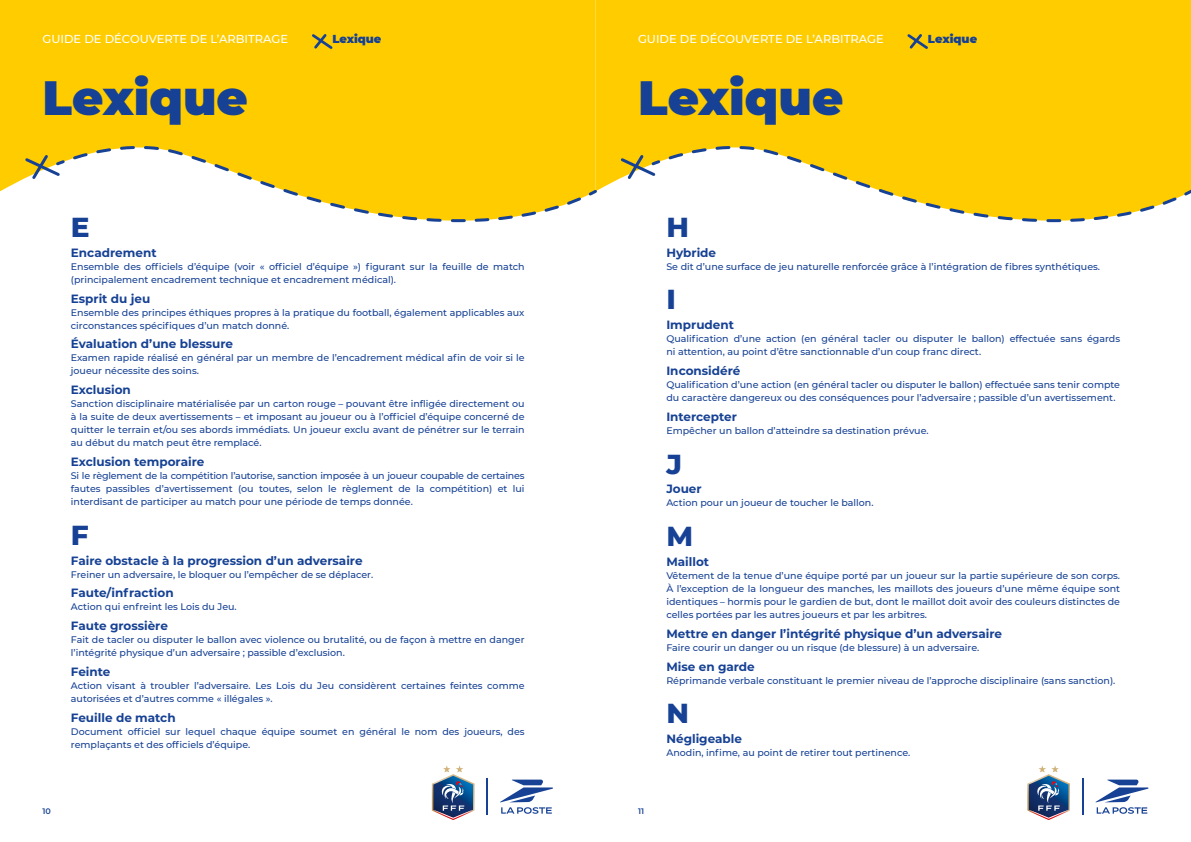
<style>
.page{position:relative;width:1191px;height:842px;background:#fff}
.page>*{position:absolute;margin:0;border:0;box-sizing:border-box;transform-origin:0 0}
.t1{font:900 48px "Montserrat";color:#164194}
.t2{font:800 28px "Montserrat";color:#164194}
.t3{font:700 12px "Montserrat";color:#164194}
.t4{font:500 11.5px "Montserrat";color:#fff}
.t5{font:900 11.5px "Montserrat";letter-spacing:-.005em;color:#164194}
.t6{font:500 9.5px/13px "Montserrat";color:#164194}
.t7{font:600 8px "Montserrat";color:#164194}
</style>
<div class="page">
<div style="left:595px;top:0;width:596px;height:190px;background:#fc0"></div>
<svg style="left:649px;top:144px;width:542px;height:79px"></svg>
<svg style="left:618px;top:152px;width:40px;height:30px"></svg>
<div style="left:0;top:0;width:595px;height:192px;background:#fc0"></div>
<svg style="left:23px;top:152px;width:31px;height:30px"></svg>
<svg style="left:54px;top:144px;width:545px;height:79px"></svg>
<hr style="left:486px;top:778px;width:2px;height:37px;background:#164194">
<svg style="left:432px;top:765px;width:42px;height:55px"></svg>
<svg style="left:500px;top:780px;width:53px;height:34px"></svg>
<hr style="left:1082px;top:778px;width:1px;height:37px;background:#164194">
<svg style="left:1027px;top:765px;width:43px;height:55px"></svg>
<svg style="left:1095px;top:780px;width:53px;height:34px"></svg>
<svg style="left:309px;top:32px;width:26px;height:19px"></svg>
<svg style="left:905px;top:32px;width:25px;height:19px"></svg>
<p class="t4" style="left:43px;top:31px;width:247px">GUIDE DE DÉCOUVERTE DE L’ARBITRAGE</p>
<p class="t5" style="left:332px;top:31px;width:50px">Lexique</p>
<p class="t4" style="left:638px;top:31px;width:247px">GUIDE DE DÉCOUVERTE DE L’ARBITRAGE</p>
<p class="t5" style="left:928px;top:31px;width:51px">Lexique</p>
<h1 class="t1" style="left:43px;top:61px;width:207px">Lexique</h1>
<h1 class="t1" style="left:638px;top:61px;width:207px">Lexique</h1>
<h2 class="t2" style="left:71px;top:206px;width:20px">E</h2>
<p class="t3" style="left:71px;top:244px;width:87px">Encadrement</p>
<p class="t6" style="left:71px;top:259px;width:455px">Ensemble des officiels d’équipe (voir « officiel d’équipe ») figurant sur la feuille de match (principalement encadrement technique et encadrement médical).</p>
<p class="t3" style="left:71px;top:290px;width:81px">Esprit du jeu</p>
<p class="t6" style="left:71px;top:305px;width:455px">Ensemble des principes éthiques propres à la pratique du football, également applicables aux circonstances spécifiques d’un match donné.</p>
<p class="t3" style="left:71px;top:335px;width:164px">Évaluation d’une blessure</p>
<p class="t6" style="left:71px;top:351px;width:455px">Examen rapide réalisé en général par un membre de l’encadrement médical afin de voir si le joueur nécessite des soins.</p>
<p class="t3" style="left:71px;top:381px;width:61px">Exclusion</p>
<p class="t6" style="left:71px;top:397px;width:455px;text-align:justify">Sanction disciplinaire matérialisée par un carton rouge – pouvant être infligée directement ou à la suite de deux avertissements – et imposant au joueur ou à l’officiel d’équipe concerné de quitter le terrain et/ou ses abords immédiats. Un joueur exclu avant de pénétrer sur le terrain au début du match peut être remplacé.</p>
<p class="t3" style="left:71px;top:453px;width:135px">Exclusion temporaire</p>
<p class="t6" style="left:71px;top:469px;width:455px;text-align:justify">Si le règlement de la compétition l’autorise, sanction imposée à un joueur coupable de certaines fautes passibles d’avertissement (ou toutes, selon le règlement de la compétition) et lui interdisant de participer au match pour une période de temps donnée.</p>
<h2 class="t2" style="left:71px;top:514px;width:19px">F</h2>
<p class="t3" style="left:71px;top:552px;width:293px">Faire obstacle à la progression d’un adversaire</p>
<p class="t6" style="left:71px;top:567px;width:304px">Freiner un adversaire, le bloquer ou l’empêcher de se déplacer.</p>
<p class="t3" style="left:71px;top:584px;width:104px">Faute/infraction</p>
<p class="t6" style="left:71px;top:600px;width:167px">Action qui enfreint les Lois du Jeu.</p>
<p class="t3" style="left:71px;top:617px;width:99px">Faute grossière</p>
<p class="t6" style="left:71px;top:633px;width:455px">Fait de tacler ou disputer le ballon avec violence ou brutalité, ou de façon à mettre en danger l’intégrité physique d’un adversaire ; passible d’exclusion.</p>
<p class="t3" style="left:71px;top:663px;width:41px">Feinte</p>
<p class="t6" style="left:71px;top:679px;width:455px">Action visant à troubler l’adversaire. Les Lois du Jeu considèrent certaines feintes comme autorisées et d’autres comme « illégales ».</p>
<p class="t3" style="left:71px;top:709px;width:106px">Feuille de match</p>
<p class="t6" style="left:71px;top:725px;width:455px">Document officiel sur lequel chaque équipe soumet en général le nom des joueurs, des remplaçants et des officiels d’équipe.</p>
<p class="t7" style="left:43px;top:805px;width:10px">10</p>
<p class="t7" style="left:638px;top:805px;width:8px">11</p>
<h2 class="t2" style="left:666px;top:206px;width:24px">H</h2>
<p class="t3" style="left:666px;top:244px;width:51px">Hybride</p>
<p class="t6" style="left:666px;top:259px;width:435px">Se dit d’une surface de jeu naturelle renforcée grâce à l’intégration de fibres synthétiques.</p>
<h2 class="t2" style="left:666px;top:279px;width:11px">I</h2>
<p class="t3" style="left:666px;top:316px;width:69px">Imprudent</p>
<p class="t6" style="left:666px;top:332px;width:455px">Qualification d’une action (en général tacler ou disputer le ballon) effectuée sans égards ni attention, au point d’être sanctionnable d’un coup franc direct.</p>
<p class="t3" style="left:666px;top:362px;width:75px">Inconsidéré</p>
<p class="t6" style="left:666px;top:378px;width:455px">Qualification d’une action (en général tacler ou disputer le ballon) effectuée sans tenir compte du caractère dangereux ou des conséquences pour l’adversaire ; passible d’un avertissement.</p>
<p class="t3" style="left:666px;top:408px;width:72px">Intercepter</p>
<p class="t6" style="left:666px;top:424px;width:264px">Empêcher un ballon d’atteindre sa destination prévue.</p>
<h2 class="t2" style="left:666px;top:443px;width:17px">J</h2>
<p class="t3" style="left:666px;top:480px;width:37px">Jouer</p>
<p class="t6" style="left:666px;top:496px;width:209px">Action pour un joueur de toucher le ballon.</p>
<h2 class="t2" style="left:666px;top:516px;width:28px">M</h2>
<p class="t3" style="left:666px;top:553px;width:44px">Maillot</p>
<p class="t6" style="left:666px;top:569px;width:455px;text-align:justify">Vêtement de la tenue d’une équipe porté par un joueur sur la partie supérieure de son corps.<br>À l’exception de la longueur des manches, les maillots des joueurs d’une même équipe sont identiques – hormis pour le gardien de but, dont le maillot doit avoir des couleurs distinctes de celles portées par les autres joueurs et par les arbitres.</p>
<p class="t3" style="left:666px;top:625px;width:337px">Mettre en danger l’intégrité physique d’un adversaire</p>
<p class="t6" style="left:666px;top:640px;width:314px">Faire courir un danger ou un risque (de blessure) à un adversaire.</p>
<p class="t3" style="left:666px;top:658px;width:90px">Mise en garde</p>
<p class="t6" style="left:666px;top:673px;width:450px">Réprimande verbale constituant le premier niveau de l’approche disciplinaire (sans sanction).</p>
<h2 class="t2" style="left:666px;top:693px;width:24px">N</h2>
<p class="t3" style="left:666px;top:730px;width:77px">Négligeable</p>
<p class="t6" style="left:666px;top:746px;width:245px">Anodin, infime, au point de retirer tout pertinence.</p>
</div>
